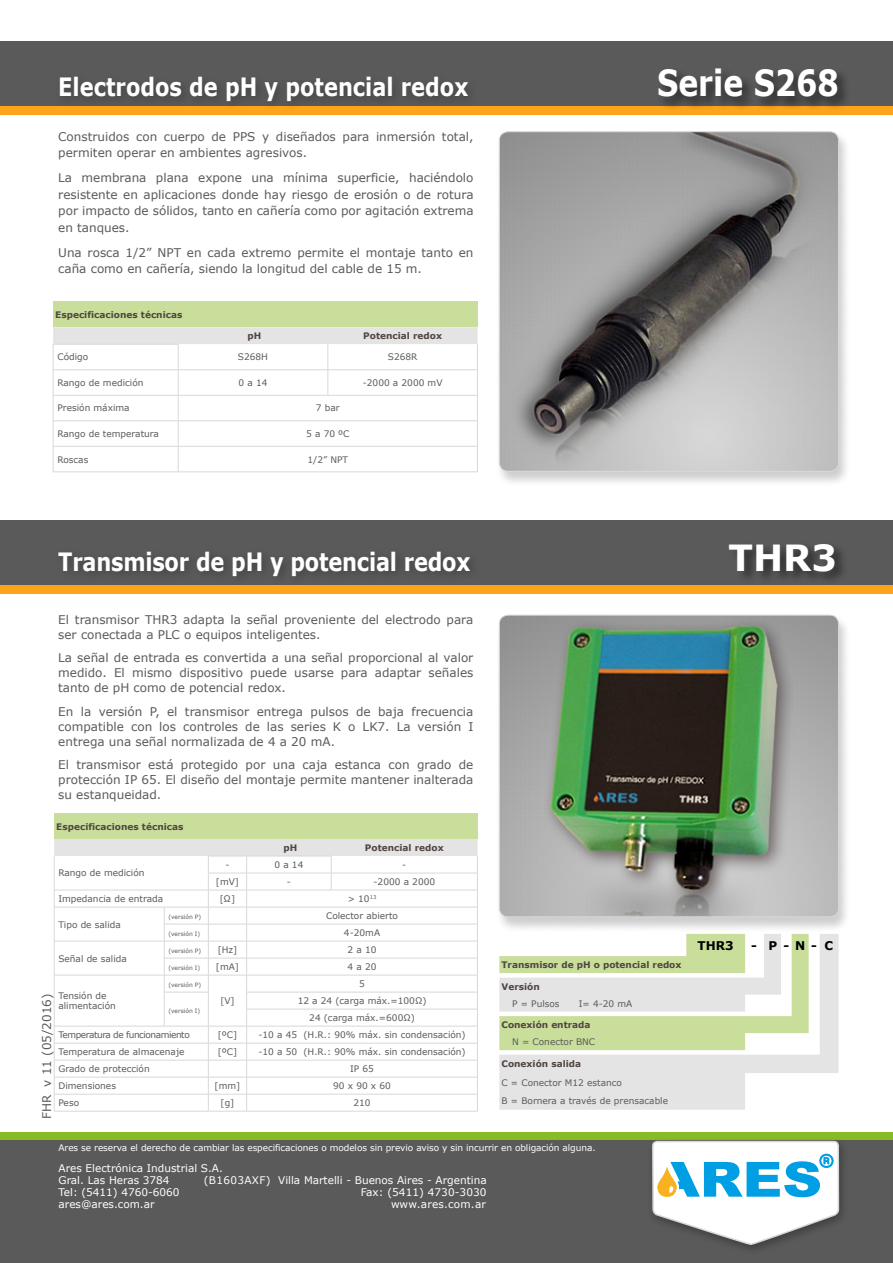
<style>
.page{position:relative;width:893px;height:1263px;background:#fff}
.page>*{position:absolute;margin:0;border:0;box-sizing:border-box;transform-origin:0 0}
.t1{font:700 36px "Verdana";color:#fff;scale:.83 1}
.t2{font:700 36px "Verdana";color:#fff}
.t3{font:700 25.2px "Verdana";letter-spacing:-.005em;color:#fff;scale:.83 1}
.t4{font:12px/15px "Verdana";color:#5a5a5a;text-align:justify}
.t5{font:700 12px "Verdana";color:#000}
.t6{font:10.5px/12px "Verdana";color:#fff}
.t7{font:10.5px "Verdana";letter-spacing:.02em;color:#fff}
.t8{font:9px/18.3px "Verdana";color:#5a5a5a}
.t9{font:700 9px "Verdana";color:#514541}
.t10{font:9px "Verdana";letter-spacing:-.01em;color:#fff}
.t11{font:9px "Verdana";letter-spacing:-.05em;color:#5a5a5a}
.t12{font:6px "Verdana";color:#5a5a5a}
</style>
<div class="page">
<div style="left:0;top:41px;width:893px;height:65px;background:#5a5a5a"></div>
<div style="left:0;top:106px;width:893px;height:9px;background:#fea41c"></div>
<div style="left:0;top:1132px;width:893px;height:9px;background:#86bc25"></div>
<div style="left:0;top:1141px;width:893px;height:122px;background:#5a5a5a"></div>
<div style="left:0;top:520px;width:893px;height:65px;background:#5a5a5a"></div>
<div style="left:0;top:585px;width:893px;height:9px;background:#fea41c"></div>
<div style="left:55px;top:72px;width:423px;height:40px;background:#000;opacity:.25"></div>
<div style="left:657px;top:67px;width:194px;height:44px;background:#000;opacity:.5"></div>
<svg style="left:499px;top:956px;width:152px;height:154px;background:#dde4ce"></svg>
<div style="left:53px;top:547px;width:428px;height:39px;background:#565656"></div>
<div style="left:728px;top:542px;width:120px;height:44px;background:#000;opacity:.5"></div>
<div style="left:495px;top:614px;width:357px;height:319px;background:#000;opacity:.2"></div>
<img style="left:499px;top:615px;width:152px;height:302px">
<div style="left:495px;top:131px;width:357px;height:356px;background:#000;opacity:.2"></div>
<img style="left:499px;top:132px;width:340px;height:339px">
<div style="left:499px;top:131px;width:340px;height:341px;border:1px solid #d8d8d8;border-radius:9px"></div>
<div style="left:53px;top:302px;width:424px;height:25px;background:#c9de9b"></div>
<hr style="left:178px;top:472px;width:150px;height:1px;background:#d8d8d8">
<hr style="left:328px;top:472px;width:150px;height:1px;background:#d8d8d8">
<svg style="left:53px;top:327px;width:425px;height:145px"></svg>
<hr style="left:53px;top:472px;width:125px;height:1px;background:#d8d8d8">
<div style="left:54px;top:813px;width:423px;height:26px;background:#c9de9b"></div>
<hr style="left:54px;top:1111px;width:110px;height:1px;background:#d8d8d8">
<hr style="left:164px;top:1111px;width:44px;height:1px;background:#d8d8d8">
<hr style="left:208px;top:1111px;width:39px;height:1px;background:#d8d8d8">
<hr style="left:247px;top:1111px;width:84px;height:1px;background:#d8d8d8">
<hr style="left:331px;top:1111px;width:147px;height:1px;background:#d8d8d8">
<svg style="left:54px;top:839px;width:424px;height:272px"></svg>
<hr style="left:208px;top:1026px;width:39px;height:1px;background:#d8d8d8">
<div style="left:646px;top:1136px;width:203px;height:120px;background:#000;opacity:.3"></div>
<svg style="left:651px;top:476px;width:189px;height:780px"></svg>
<svg style="left:653px;top:1141px;width:185px;height:103px;background:#bad4dd"></svg>
<h2 class="t3" style="left:58px;top:69px;width:496px">Electrodos de pH y potencial redox</h2>
<h1 class="t1" style="left:657px;top:58px;width:221px">Serie S268</h1>
<p class="t4" style="left:58px;top:128px;width:417px;line-height:16.5px">Construidos con cuerpo de PPS y diseñados para inmersión total, permiten operar en ambientes agresivos.</p>
<p class="t4" style="left:58px;top:170px;width:417px;line-height:16.5px">La membrana plana expone una mínima superficie, haciéndolo resistente en aplicaciones donde hay riesgo de erosión o de rotura por impacto de sólidos, tanto en cañería como por agitación extrema en tanques.</p>
<p class="t4" style="left:58px;top:244px;width:417px;line-height:16.5px">Una rosca 1/2” NPT en cada extremo permite el montaje tanto en caña como en cañería, siendo la longitud del cable de 15 m.</p>
<p class="t9" style="left:55px;top:308px;width:129px">Especificaciones técnicas</p>
<p class="t9" style="left:248px;top:330px;width:15px">pH</p>
<p class="t9" style="left:363px;top:330px;width:80px">Potencial redox</p>
<p class="t8" style="left:57px;top:348px;width:32px">Código</p>
<p class="t8" style="left:238px;top:348px;width:32px">S268H</p>
<p class="t8" style="left:388px;top:348px;width:31px">S268R</p>
<p class="t8" style="left:57px;top:373px;width:88px">Rango de medición</p>
<p class="t8" style="left:239px;top:373px;width:30px">0 a 14</p>
<p class="t8" style="left:363px;top:373px;width:81px">-2000 a 2000 mV</p>
<p class="t8" style="left:57px;top:399px;width:74px">Presión máxima</p>
<p class="t8" style="left:316px;top:399px;width:25px">7 bar</p>
<p class="t8" style="left:57px;top:424px;width:103px">Rango de temperatura</p>
<p class="t8" style="left:306px;top:424px;width:45px">5 a 70 ºC</p>
<p class="t8" style="left:57px;top:450px;width:32px">Roscas</p>
<p class="t8" style="left:308px;top:450px;width:42px">1/2” NPT</p>
<h2 class="t3" style="left:58px;top:544px;width:498px">Transmisor de pH y potencial redox</h2>
<h1 class="t2" style="left:728px;top:532px;width:110px">THR3</h1>
<p class="t4" style="left:58px;top:612px;width:417px">El transmisor THR3 adapta la señal proveniente del electrodo para ser conectada a PLC o equipos inteligentes.</p>
<p class="t4" style="left:58px;top:650px;width:417px">La señal de entrada es convertida a una señal proporcional al valor medido. El mismo dispositivo puede usarse para adaptar señales tanto de pH como de potencial redox.</p>
<p class="t4" style="left:58px;top:704px;width:417px">En la versión P, el transmisor entrega pulsos de baja frecuencia compatible con los controles de las series K o LK7. La versión I entrega una señal normalizada de 4 a 20 mA.</p>
<p class="t4" style="left:58px;top:757px;width:417px">El transmisor está protegido por una caja estanca con grado de protección IP 65. El diseño del montaje permite mantener inalterada su estanqueidad.</p>
<p class="t9" style="left:56px;top:820px;width:129px">Especificaciones técnicas</p>
<p class="t8" style="left:58px;top:864px;width:88px">Rango de medición</p>
<p class="t9" style="left:284px;top:841px;width:15px">pH</p>
<p class="t9" style="left:365px;top:841px;width:80px">Potencial redox</p>
<p class="t8" style="left:225px;top:855px;width:6px">-</p>
<p class="t8" style="left:274px;top:855px;width:30px">0 a 14</p>
<p class="t8" style="left:402px;top:855px;width:6px">-</p>
<p class="t8" style="left:216px;top:872px;width:25px">[mV]</p>
<p class="t8" style="left:287px;top:872px;width:6px">-</p>
<p class="t8" style="left:374px;top:872px;width:63px">-2000 a 2000</p>
<p class="t8" style="left:58px;top:889px;width:106px">Impedancia de entrada</p>
<p class="t8" style="left:220px;top:889px;width:17px">[Ω]</p>
<p class="t8" style="left:348px;top:889px;width:30px">&gt; 10<sup>13</sup></p>
<p class="t8" style="left:58px;top:915px;width:64px">Tipo de salida</p>
<p class="t12" style="left:168px;top:913px;width:34px">(versión P)</p>
<p class="t8" style="left:326px;top:906px;width:73px">Colector abierto</p>
<p class="t12" style="left:168px;top:930px;width:33px">(versión I)</p>
<p class="t8" style="left:344px;top:923px;width:38px">4-20mA</p>
<p class="t12" style="left:168px;top:947px;width:34px">(versión P)</p>
<p class="t8" style="left:218px;top:940px;width:21px">[Hz]</p>
<p class="t8" style="left:348px;top:940px;width:30px">2 a 10</p>
<p class="t12" style="left:168px;top:964px;width:33px">(versión I)</p>
<p class="t8" style="left:216px;top:957px;width:25px">[mA]</p>
<p class="t8" style="left:348px;top:957px;width:30px">4 a 20</p>
<p class="t8" style="left:58px;top:949px;width:70px">Señal de salida</p>
<p class="t9" style="left:501px;top:958px;width:181px">Transmisor de pH o potencial redox</p>
<p class="t9" style="left:501px;top:980px;width:40px">Versión</p>
<p class="t8" style="left:512px;top:994px;width:49px">P = Pulsos</p>
<p class="t8" style="left:579px;top:994px;width:55px">I= 4-20 mA</p>
<p class="t9" style="left:501px;top:1018px;width:91px">Conexión entrada</p>
<p class="t8" style="left:512px;top:1032px;width:85px">N = Conector BNC</p>
<p class="t9" style="left:501px;top:1058px;width:81px">Conexión salida</p>
<p class="t8" style="left:501px;top:1073px;width:168px">C = Conector M12 estanco<br>B = Bornera a través de prensacable</p>
<p class="t8" style="left:359px;top:974px;width:7px">5</p>
<p class="t12" style="left:168px;top:981px;width:34px">(versión P)</p>
<p class="t8" style="left:58px;top:990px;width:59px;line-height:10.5px">Tensión de alimentación</p>
<p class="t4" style="left:39px;top:1119px;width:127px;rotate:-90deg">FHR v 11 (05/2016)</p>
<p class="t12" style="left:168px;top:1006px;width:33px">(versión I)</p>
<p class="t8" style="left:298px;top:992px;width:130px;line-height:17px;text-align:center">12 a 24 (carga máx.=100Ω)<br>24 (carga máx.=600Ω)</p>
<p class="t11" style="left:58px;top:1028px;width:133px">Temperatura de funcionamiento</p>
<p class="t8" style="left:218px;top:1025px;width:21px">[ºC]</p>
<p class="t8" style="left:258px;top:1025px;width:209px">-10 a 45 (H.R.: 90% máx. sin condensación)</p>
<p class="t8" style="left:58px;top:1042px;width:128px">Temperatura de almacenaje</p>
<p class="t8" style="left:218px;top:1042px;width:21px">[ºC]</p>
<p class="t8" style="left:258px;top:1042px;width:209px">-10 a 50 (H.R.: 90% máx. sin condensación)</p>
<p class="t8" style="left:58px;top:1059px;width:93px">Grado de protección</p>
<p class="t8" style="left:350px;top:1059px;width:25px">IP 65</p>
<p class="t8" style="left:58px;top:1076px;width:59px">Dimensiones</p>
<p class="t8" style="left:215px;top:1076px;width:27px">[mm]</p>
<p class="t8" style="left:333px;top:1076px;width:59px">90 x 90 x 60</p>
<p class="t8" style="left:58px;top:1093px;width:22px">Peso</p>
<p class="t8" style="left:221px;top:1093px;width:15px">[g]</p>
<p class="t8" style="left:353px;top:1093px;width:19px">210</p>
<p class="t10" style="left:59px;top:1142px;width:539px">Ares se reserva el derecho de cambiar las especificaciones o modelos sin previo aviso y sin incurrir en obligación alguna.</p>
<p class="t6" style="left:59px;top:1162px;width:166px">Ares Electrónica Industrial S.A.<br>Gral. Las Heras 3784</p>
<p class="t8" style="left:220px;top:991px;width:16px">[V]</p>
<p class="t6" style="left:204px;top:1174px;width:284px">(B1603AXF) Villa Martelli - Buenos Aires - Argentina</p>
<p class="t6" style="left:59px;top:1186px;width:123px">Tel: (5411) 4760-6060</p>
<p class="t6" style="left:361px;top:1186px;width:127px">Fax: (5411) 4730-3030</p>
<p class="t6" style="left:59px;top:1198px;width:98px">ares@ares.com.ar</p>
<p class="t7" style="left:391px;top:1196px;width:96px">www.ares.com.ar</p>
<p class="t5" style="left:698px;top:937px;width:38px">THR3</p>
<p class="t5" style="left:751px;top:937px;width:83px">- P-N-C</p>
</div>
